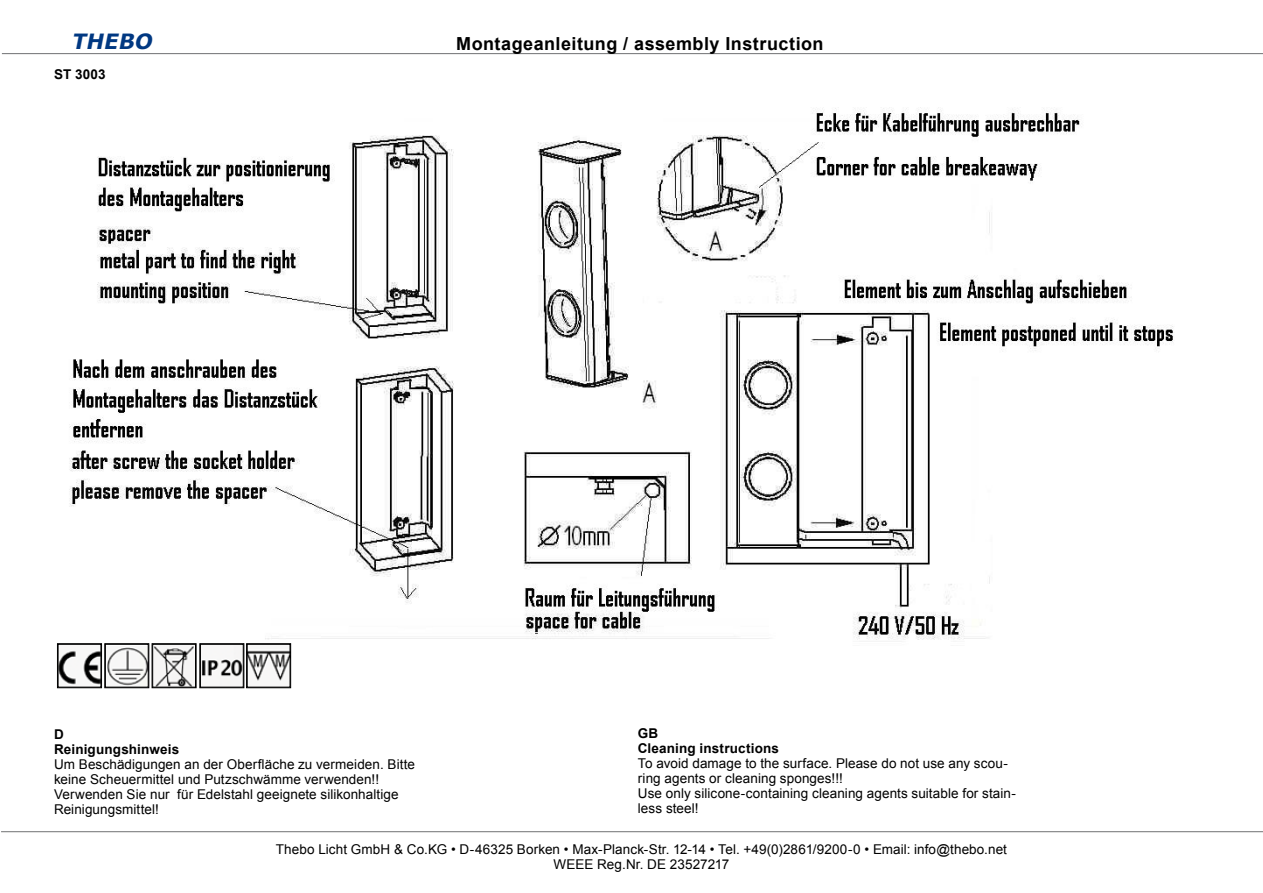
<style>
.page{position:relative;width:1263px;height:893px;background:#fff}
.page>*{position:absolute;margin:0;border:0;box-sizing:border-box;transform-origin:0 0}
.t1{font:italic 700 21px "Verdana";color:#003882}
.t2{font:700 18px "Arial";letter-spacing:.025em;color:#000}
.t3{font:13.5px/15px "Arial";letter-spacing:.005em;color:#000}
.t4{font:700 13.5px/15px "Arial";letter-spacing:.01em;color:#000}
</style>
<div class="page">
<hr style="left:2px;top:53px;width:1261px;height:1px;background:#707173">
<hr style="left:1px;top:831px;width:1262px;height:1px;background:#707173">
<img style="left:63px;top:107px;width:1110px;height:538px">
<svg style="left:57px;top:644px;width:234px;height:44px"></svg>
<div style="left:105px;top:644px;width:43px;height:43px;border:1px solid #000"></div>
<h1 class="t1" style="left:71px;top:28px;width:87px">THEBO</h1>
<h2 class="t2" style="left:456px;top:32px;width:369px">Montageanleitung / assembly Instruction</h2>
<p class="t4" style="left:54px;top:67px;width:53px">ST 3003</p>
<p class="t4" style="left:54px;top:727px;width:127px">D<br>Reinigungshinweis</p>
<p class="t3" style="left:54px;top:757px;width:363px">Um Beschädigungen an der Oberfläche zu vermeiden. Bitte keine Scheuermittel und Putzschwämme verwenden!!<br>Verwenden Sie nur für Edelstahl geeignete silikonhaltige Reinigungsmittel!</p>
<p class="t4" style="left:638px;top:726px;width:143px">GB<br>Cleaning instructions</p>
<p class="t3" style="left:638px;top:756px;width:380px">To avoid damage to the surface. Please do not use any scou&shy;ring agents or cleaning sponges!!!<br>Use only silicone-containing cleaning agents suitable for stain&shy;less steel!</p>
<p class="t3" style="left:276px;top:842px;width:732px;text-align:center">Thebo Licht GmbH &amp; Co.KG • D-46325 Borken • Max-Planck-Str. 12-14 • Tel. +49(0)2861/9200-0 • Email: info@thebo.net<br>WEEE Reg.Nr. DE 23527217</p>
</div>
